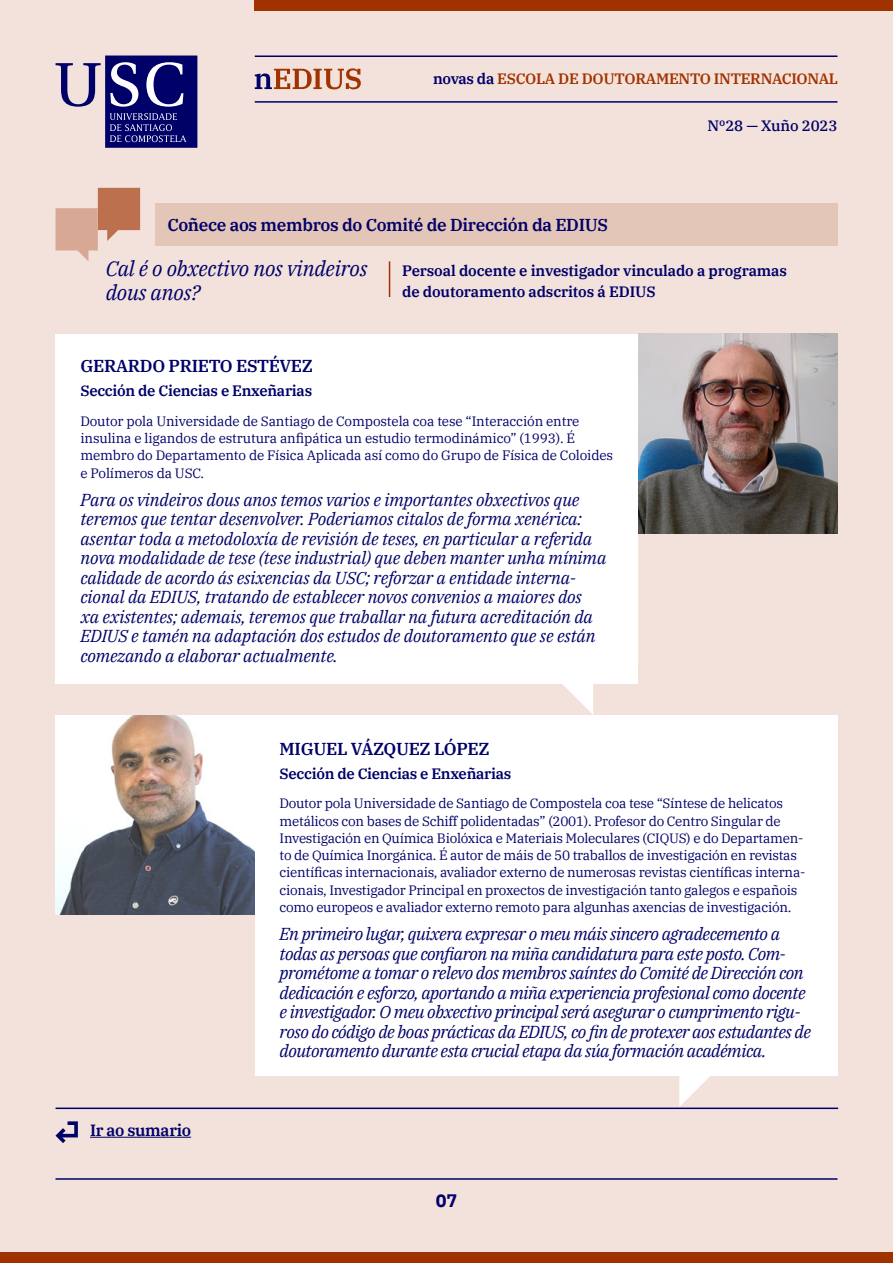
<style>
.page{position:relative;width:893px;height:1263px;background:#f2e2db}
.page>*{position:absolute;margin:0;border:0;box-sizing:border-box;transform-origin:0 0}
.t1{font:italic 21px/23.4px "IBM Plex Serif";letter-spacing:-.01em;color:#000069}
.t2{font:700 18px "IBM Plex Sans";color:#000069}
.t3{font:italic 17.25px/19.5px "IBM Plex Serif";letter-spacing:-.02em;color:#000069}
.t4{font:600 17.25px "IBM Plex Serif";letter-spacing:-.02em;color:#000069}
.t5{font:600 16.2px "IBM Plex Serif";letter-spacing:-.02em;color:#000069}
.t6{font:600 15px/21px "IBM Plex Serif";letter-spacing:-.01em;color:#000069}
.t7{font:600 15px "IBM Plex Serif";letter-spacing:-.02em;color:#a13300}
.t8{font:500 15px "IBM Plex Serif";letter-spacing:-.01em;color:#000069}
.t9{font:13.5px/17.2px "IBM Plex Serif";letter-spacing:-.02em;color:#000069}
.s1{color:#000069}
</style>
<div class="page">
<div style="left:155px;top:204px;width:682px;height:42px;background:#e4c6b8"></div>
<hr style="left:56px;top:1107px;width:782px;height:2px;background:#000069">
<svg style="left:56px;top:188px;width:84px;height:73px"></svg>
<svg style="left:56px;top:56px;width:141px;height:92px"></svg>
<hr style="left:255px;top:56px;width:582px;height:1px;background:#000069">
<hr style="left:255px;top:101px;width:582px;height:2px;background:#000069">
<div style="left:255px;top:0;width:638px;height:10px;background:#a03200"></div>
<div style="left:0;top:1252px;width:893px;height:11px;background:#a03200"></div>
<hr style="left:56px;top:1178px;width:781px;height:2px;background:#000069">
<hr style="left:90px;top:1137px;width:101px;height:1px;background:#000069">
<svg style="left:56px;top:1121px;width:22px;height:22px"></svg>
<svg style="left:255px;top:68px;width:106px;height:21px"></svg>
<div style="left:56px;top:334px;width:582px;height:349px;background:#fff"></div>
<svg style="left:435px;top:683px;width:203px;height:31px"></svg>
<img style="left:638px;top:334px;width:199px;height:199px">
<img style="left:56px;top:715px;width:199px;height:199px">
<svg style="left:679px;top:1076px;width:31px;height:31px"></svg>
<div style="left:255px;top:715px;width:582px;height:361px;background:#fff"></div>
<hr style="left:389px;top:261px;width:1px;height:36px;background:#a13300">
<p class="t7" style="left:433px;top:67px;width:407px"><span class="s1">novas da</span> ESCOLA DE DOUTORAMENTO INTERNACIONAL</p>
<p class="t4" style="left:167px;top:211px;width:442px">Coñece aos membros do Comité de Dirección da EDIUS</p>
<p class="t8" style="left:708px;top:114px;width:131px">Nº28 — Xuño 2023</p>
<p class="t1" style="left:106px;top:255px;width:263px">Cal é o obxectivo nos vindeiros dous anos?</p>
<p class="t6" style="left:402px;top:259px;width:386px">Persoal docente e investigador vinculado a programas de doutoramento adscritos á EDIUS</p>
<p class="t4" style="left:80px;top:352px;width:234px">GERARDO PRIETO ESTÉVEZ</p>
<p class="t6" style="left:80px;top:379px;width:233px">Sección de Ciencias e Enxeñarias</p>
<p class="t9" style="left:80px;top:411px;width:534px">Doutor pola Universidade de Santiago de Compostela coa tese “Interacción entre insulina e ligandos de estrutura anfipática un estudio termodinámico” (1993). É membro do Departamento de Física Aplicada así como do Grupo de Física de Coloides e Polímeros da USC.</p>
<p class="t3" style="left:80px;top:488px;width:527px">Para os vindeiros dous anos temos varios e importantes obxectivos que teremos que tentar desenvolver. Poderiamos citalos de forma xenérica: asentar toda a metodoloxía de revisión de teses, en particular a referida nova modalidade de tese (tese industrial) que deben manter unha mínima calidade de acordo ás esixencias da USC; reforzar a entidade interna&shy;cional da EDIUS, tratando de establecer novos convenios a maiores dos<br>xa existentes; ademais, teremos que traballar na futura acreditación da EDIUS e tamén na adaptación dos estudos de doutoramento que se están comezando a elaborar actualmente.</p>
<p class="t4" style="left:280px;top:735px;width:211px">MIGUEL VÁZQUEZ LÓPEZ</p>
<p class="t6" style="left:280px;top:762px;width:233px">Sección de Ciencias e Enxeñarias</p>
<p class="t9" style="left:280px;top:794px;width:527px">Doutor pola Universidade de Santiago de Compostela coa tese “Síntese de helicatos metálicos con bases de Schiff polidentadas” (2001). Profesor do Centro Singular de Investigación en Química Biolóxica e Materiais Moleculares (CIQUS) e do Departamen&shy;to de Química Inorgánica. É autor de máis de 50 traballos de investigación en revistas científicas internacionais, avaliador externo de numerosas revistas científicas interna&shy;cionais, Investigador Principal en proxectos de investigación tanto galegos e españois como europeos e avaliador externo remoto para algunhas axencias de investigación.</p>
<p class="t5" style="left:90px;top:1118px;width:103px">Ir ao sumario</p>
<p class="t3" style="left:280px;top:923px;width:533px">En primeiro lugar, quixera expresar o meu máis sincero agradecemento a todas as persoas que confiaron na miña candidatura para este posto. Com&shy;prométome a tomar o relevo dos membros saíntes do Comité de Dirección con dedicación e esforzo, aportando a miña experiencia profesional como docente e investigador. O meu obxectivo principal será asegurar o cumprimento rigu&shy;roso do código de boas prácticas da EDIUS, co fin de protexer aos estudantes de doutoramento durante esta crucial etapa da súa formación académica.</p>
<p class="t2" style="left:436px;top:1186px;width:23px">07</p>
</div>
